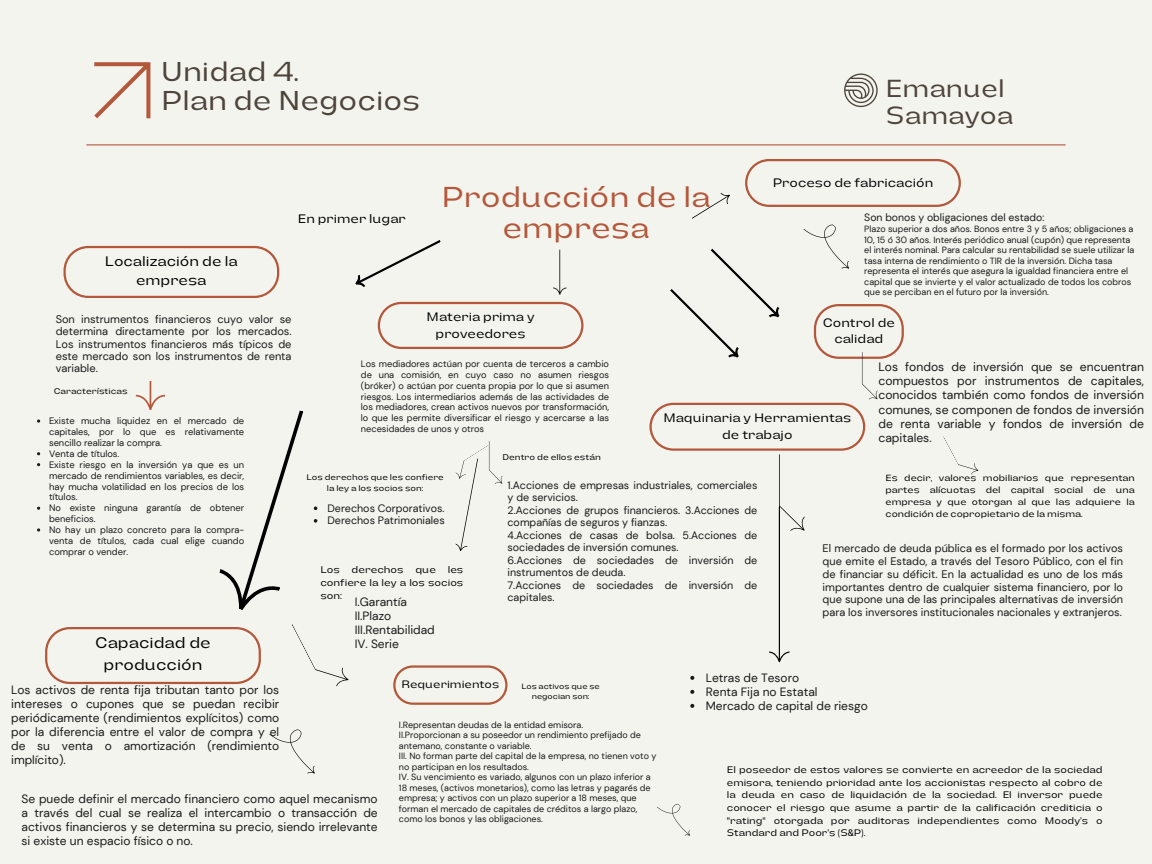
<style>
.page{position:relative;width:1152px;height:864px;background:#f4f4ee}
.page>*{position:absolute;margin:0;border:0;box-sizing:border-box;transform-origin:0 0}
.t1{font:expanded 28.8px/31.5px "Lazord";color:#b4583c;text-align:center}
.t2{font:expanded 27.15px "Lazord";color:#4d443b}
.t3{font:expanded 24.6px/27px "Lazord";color:#4d443b}
.t4{font:expanded 15.3px/21.3px "Lazord";color:#000;text-align:center}
.t5{font:expanded 13.8px/19.2px "Lazord";color:#000;text-align:center}
.t6{font:expanded 12.3px/16.8px "Lazord";color:#000;text-align:center}
.t7{font:12.15px/14.1px "DM Sans";color:#191919;text-align:justify}
.t8{font:12px/14px "DM Sans";color:#191919;text-align:justify}
.t9{font:10.95px/12.8px "DM Sans";color:#191919;text-align:justify}
.t10{font:expanded 10.8px "Lazord";color:#000}
.t11{font:10.65px/12.5px "DM Sans";color:#191919}
.t12{font:10.5px "DM Sans";color:#191919}
.t13{font:expanded 9.6px/12.8px "Lazord";color:#000;text-align:justify}
.t14{font:expanded 9.45px/12.6px "Lazord";color:#000;text-align:justify}
.t15{font:9.3px/10.9px "DM Sans";color:#191919;text-align:justify}
.t16{font:9.15px/10.8px "DM Sans";color:#191919;text-align:justify}
.t17{font:9px/10.5px "DM Sans";color:#191919}
.t18{font:expanded 9px/11.9px "Lazord";color:#000;text-align:justify}
.t19{font:expanded 8.25px "Lazord";color:#000}
.t20{font:expanded 8.1px/10.8px "Lazord";color:#000;text-align:center}
.t21{font:expanded 7.65px/10.1px "Lazord";color:#000;text-align:center}
</style>
<div class="page">
<svg style="left:63px;top:246px;width:216px;height:52px"></svg>
<svg style="left:355px;top:240px;width:229px;height:109px"></svg>
<svg style="left:94px;top:62px;width:56px;height:56px"></svg>
<svg style="left:844px;top:73px;width:34px;height:34px"></svg>
<hr style="left:86px;top:144px;width:980px;height:1px;background:#b4583c">
<svg style="left:455px;top:441px;width:48px;height:110px"></svg>
<svg style="left:690px;top:676px;width:4px;height:4px"></svg>
<svg style="left:690px;top:690px;width:4px;height:4px"></svg>
<svg style="left:690px;top:704px;width:4px;height:4px"></svg>
<svg style="left:269px;top:729px;width:46px;height:45px"></svg>
<svg style="left:37px;top:381px;width:312px;height:306px"></svg>
<svg style="left:393px;top:665px;width:115px;height:40px"></svg>
<svg style="left:657px;top:803px;width:33px;height:33px"></svg>
<svg style="left:649px;top:159px;width:330px;height:504px"></svg>
<p class="t2" style="left:161px;top:58px;width:139px">Unidad 4.</p>
<p class="t2" style="left:161px;top:87px;width:261px">Plan de Negocios</p>
<p class="t5" style="left:105px;top:252px;width:134px">Localización de la empresa</p>
<p class="t6" style="left:298px;top:211px;width:110px">En primer lugar</p>
<p class="t1" style="left:441px;top:181px;width:271px">Producción de la empresa</p>
<p class="t3" style="left:886px;top:75px;width:129px">Emanuel<br>Samayoa</p>
<p class="t6" style="left:773px;top:174px;width:162px">Proceso de fabricación</p>
<p class="t12" style="left:864px;top:211px;width:182px">Son bonos y obligaciones del estado:</p>
<p class="t17" style="left:864px;top:224px;width:272px">Plazo superior a dos años. Bonos entre 3 y 5 años; obligaciones a 10, 15 ó 30 años. Interés periódico anual (cupón) que representa el interés nominal. Para calcular su rentabilidad se suele utilizar la tasa interna de rendimiento o TIR de la inversión. Dicha tasa representa el interés que asegura la igualdad financiera entre el capital que se invierte y el valor actualizado de todos los cobros que se perciban en el futuro por la inversión.</p>
<p class="t6" style="left:427px;top:308px;width:109px">Materia prima y proveedores</p>
<p class="t6" style="left:823px;top:314px;width:74px">Control de calidad</p>
<p class="t9" style="left:56px;top:313px;width:237px">Son instrumentos financieros cuyo valor se determina directamente por los mercados.<br>Los instrumentos financieros más típicos de este mercado son los instrumentos de renta variable.</p>
<p class="t16" style="left:361px;top:359px;width:250px">Los mediadores actúan por cuenta de terceros a cambio de una comisión, en cuyo caso no asumen riesgos (bróker) o actúan por cuenta propia por lo que si asumen riesgos. Los intermediarios además de las actividades de los mediadores, crean activos nuevos por transformación, lo que les permite diversificar el riesgo y acercarse a las necesidades de unos y otros</p>
<p class="t7" style="left:878px;top:360px;width:267px">Los fondos de inversión que se encuentran compuestos por instrumentos de capitales, conocidos también como fondos de inversión comunes, se componen de fondos de inversión de renta variable y fondos de inversión de capitales.</p>
<p class="t19" style="left:54px;top:386px;width:75px">Características</p>
<p class="t6" style="left:663px;top:409px;width:190px">Maquinaria y Herramientas de trabajo</p>
<p class="t15" style="left:49px;top:416px;width:197px">Existe mucha liquidez en el mercado de capitales, por lo que es relativamente sencillo realizar la compra.</p>
<p class="t15" style="left:49px;top:448px;width:72px">Venta de títulos.</p>
<p class="t15" style="left:49px;top:459px;width:197px">Existe riesgo en la inversión ya que es un mercado de rendimientos variables, es decir, hay mucha volatilidad en los precios de los títulos.</p>
<p class="t15" style="left:49px;top:503px;width:197px">No existe ninguna garantía de obtener beneficios.</p>
<p class="t15" style="left:49px;top:524px;width:197px">No hay un plazo concreto para la compra&shy;venta de títulos, cada cual elige cuando comprar o vender.</p>
<p class="t19" style="left:502px;top:453px;width:100px">Dentro de ellos están</p>
<p class="t20" style="left:307px;top:472px;width:139px">Los derechos que les confiere la ley a los socios son:</p>
<p class="t18" style="left:886px;top:472px;width:251px">Es decir, valores mobiliarios que representan partes alícuotas del capital social de una empresa y que otorgan al que las adquiere la condición de copropietario de la misma.</p>
<p class="t11" style="left:508px;top:479px;width:251px">1.Acciones de empresas industriales, comerciales y de servicios.</p>
<p class="t11" style="left:508px;top:504px;width:251px">2.Acciones de grupos financieros. 3.Acciones de compañías de seguros y fianzas.</p>
<p class="t11" style="left:508px;top:529px;width:251px">4.Acciones de casas de bolsa. 5.Acciones de sociedades de inversión comunes.</p>
<p class="t11" style="left:508px;top:554px;width:251px">6.Acciones de sociedades de inversión de instrumentos de deuda.</p>
<p class="t11" style="left:508px;top:579px;width:251px">7.Acciones de sociedades de inversión de capitales.</p>
<p class="t11" style="left:328px;top:502px;width:119px">Derechos Corporativos.</p>
<p class="t11" style="left:328px;top:515px;width:119px">Derechos Patrimoniales</p>
<p class="t9" style="left:823px;top:542px;width:302px">El mercado de deuda pública es el formado por los activos que emite el Estado, a través del Tesoro Público, con el fin de financiar su déficit. En la actualidad es uno de los más importantes dentro de cualquier sistema financiero, por lo que supone una de las principales alternativas de inversión para los inversores institucionales nacionales y extranjeros.</p>
<p class="t13" style="left:320px;top:563px;width:144px">Los derechos que les confiere la ley a los socios son:</p>
<p class="t8" style="left:355px;top:595px;width:54px">I.Garantía</p>
<p class="t8" style="left:355px;top:609px;width:38px">II.Plazo</p>
<p class="t8" style="left:355px;top:623px;width:82px">III.Rentabilidad</p>
<p class="t8" style="left:355px;top:637px;width:46px">IV. Serie</p>
<p class="t4" style="left:95px;top:632px;width:117px">Capacidad de producción</p>
<p class="t8" style="left:11px;top:683px;width:270px">Los activos de renta fija tributan tanto por los intereses o cupones que se puedan recibir periódicamente (rendimientos explícitos) como por la diferencia entre el valor de compra y el de su venta o amortización (rendimiento implícito).</p>
<p class="t8" style="left:22px;top:792px;width:358px">Se puede definir el mercado financiero como aquel mecanismo a través del cual se realiza el intercambio o transacción de activos financieros y se determina su precio, siendo irrelevante si existe un espacio físico o no.</p>
<p class="t8" style="left:706px;top:671px;width:95px">Letras de Tesoro</p>
<p class="t8" style="left:706px;top:685px;width:113px">Renta Fija no Estatal</p>
<p class="t8" style="left:706px;top:699px;width:164px">Mercado de capital de riesgo</p>
<p class="t10" style="left:402px;top:679px;width:99px">Requerimientos</p>
<p class="t17" style="left:399px;top:720px;width:186px">I.Representan deudas de la entidad emisora.</p>
<p class="t17" style="left:399px;top:730px;width:243px">II.Proporcionan a su poseedor un rendimiento prefijado de antemano, constante o variable.</p>
<p class="t17" style="left:399px;top:751px;width:259px">III. No forman parte del capital de la empresa, no tienen voto y no participan en los resultados.</p>
<p class="t17" style="left:399px;top:772px;width:253px">IV. Su vencimiento es variado, algunos con un plazo inferior a 18 meses, (activos monetarios), como las letras y pagarés de empresa; y activos con un plazo superior a 18 meses, que forman el mercado de capitales de créditos a largo plazo, como los bonos y las obligaciones.</p>
<p class="t14" style="left:727px;top:764px;width:377px">El poseedor de estos valores se convierte en acreedor de la sociedad emisora, teniendo prioridad ante los accionistas respecto al cobro de la deuda en caso de liquidación de la sociedad. El inversor puede conocer el riesgo que asume a partir de la calificación crediticia o "rating" otorgada por auditoras independientes como Moody’s o Standard and Poor’s (S&amp;P).</p>
<p class="t21" style="left:521px;top:682px;width:80px">Los activos que se negocian son:</p>
</div>
